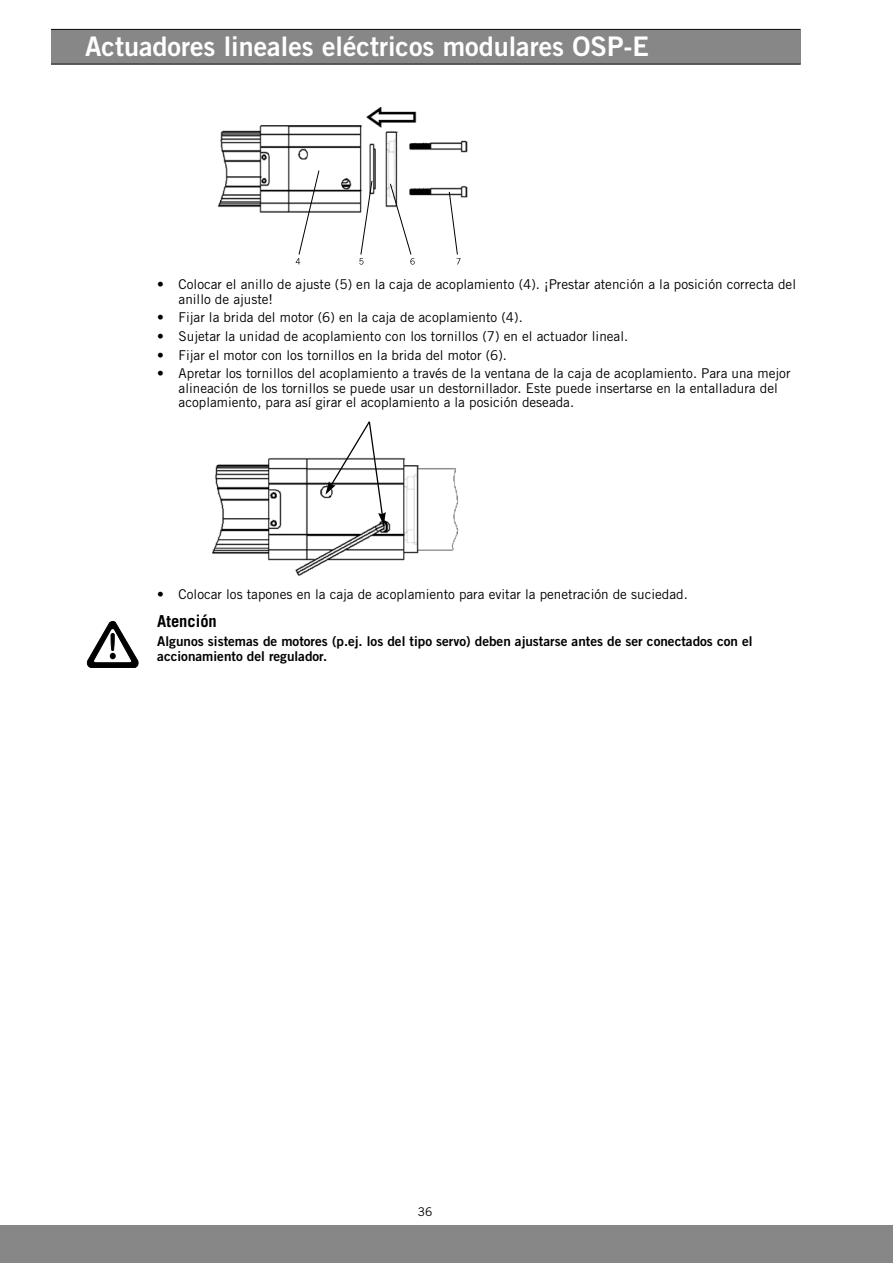
<style>
.page{position:relative;width:893px;height:1263px;background:#fff}
.page>*{position:absolute;margin:0;border:0;box-sizing:border-box;transform-origin:0 0}
.t1{font:27px "Trade Gothic Bold Two";color:#fff}
.t2{font:700 16.5px "Trade Gothic";color:#000}
.t3{font:13.5px/14.4px "Trade Gothic";color:#000}
.t4{font:13.5px/15px "Trade Gothic Bold Two";color:#000}
.t5{font:12px "Trade Gothic";color:#000}
</style>
<div class="page">
<div style="left:51px;top:30px;width:750px;height:34px;background:#878787"></div>
<hr style="left:51px;top:29px;width:750px;height:1px;background:#000">
<hr style="left:51px;top:64px;width:750px;height:1px;background:#000">
<div style="left:0;top:1225px;width:893px;height:38px;background:#878787"></div>
<img style="left:217px;top:107px;width:251px;height:106px">
<svg style="left:296px;top:170px;width:165px;height:95px"></svg>
<img style="left:212px;top:457px;width:247px;height:119px">
<svg style="left:325px;top:421px;width:61px;height:105px"></svg>
<svg style="left:86px;top:621px;width:53px;height:47px"></svg>
<h1 class="t1" style="left:85px;top:30px;width:565px">Actuadores lineales eléctricos modulares OSP-E</h1>
<p class="t3" style="left:179px;top:277px;width:619px;text-indent:-21px">• Colocar el anillo de ajuste (5) en la caja de acoplamiento (4). ¡Prestar atención a la posición correcta del anillo de ajuste!</p>
<p class="t3" style="left:157px;top:310px;width:367px">• Fijar la brida del motor (6) en la caja de acoplamiento (4).</p>
<p class="t3" style="left:157px;top:329px;width:472px">• Sujetar la unidad de acoplamiento con los tornillos (7) en el actuador lineal.</p>
<p class="t3" style="left:157px;top:347px;width:351px">• Fijar el motor con los tornillos en la brida del motor (6).</p>
<p class="t3" style="left:179px;top:366px;width:613px;text-indent:-21px">• Apretar los tornillos del acoplamiento a través de la ventana de la caja de acoplamiento. Para una mejor alineación de los tornillos se puede usar un destornillador. Este puede insertarse en la entalladura del acoplamiento, para así girar el acoplamiento a la posición deseada.</p>
<p class="t3" style="left:157px;top:586px;width:532px">• Colocar los tapones en la caja de acoplamiento para evitar la penetración de suciedad.</p>
<p class="t2" style="left:157px;top:611px;width:61px">Atención</p>
<p class="t4" style="left:157px;top:634px;width:597px">Algunos sistemas de motores (p.ej. los del tipo servo) deben ajustarse antes de ser conectados con el accionamiento del regulador.</p>
<p class="t5" style="left:418px;top:1204px;width:16px">36</p>
</div>
